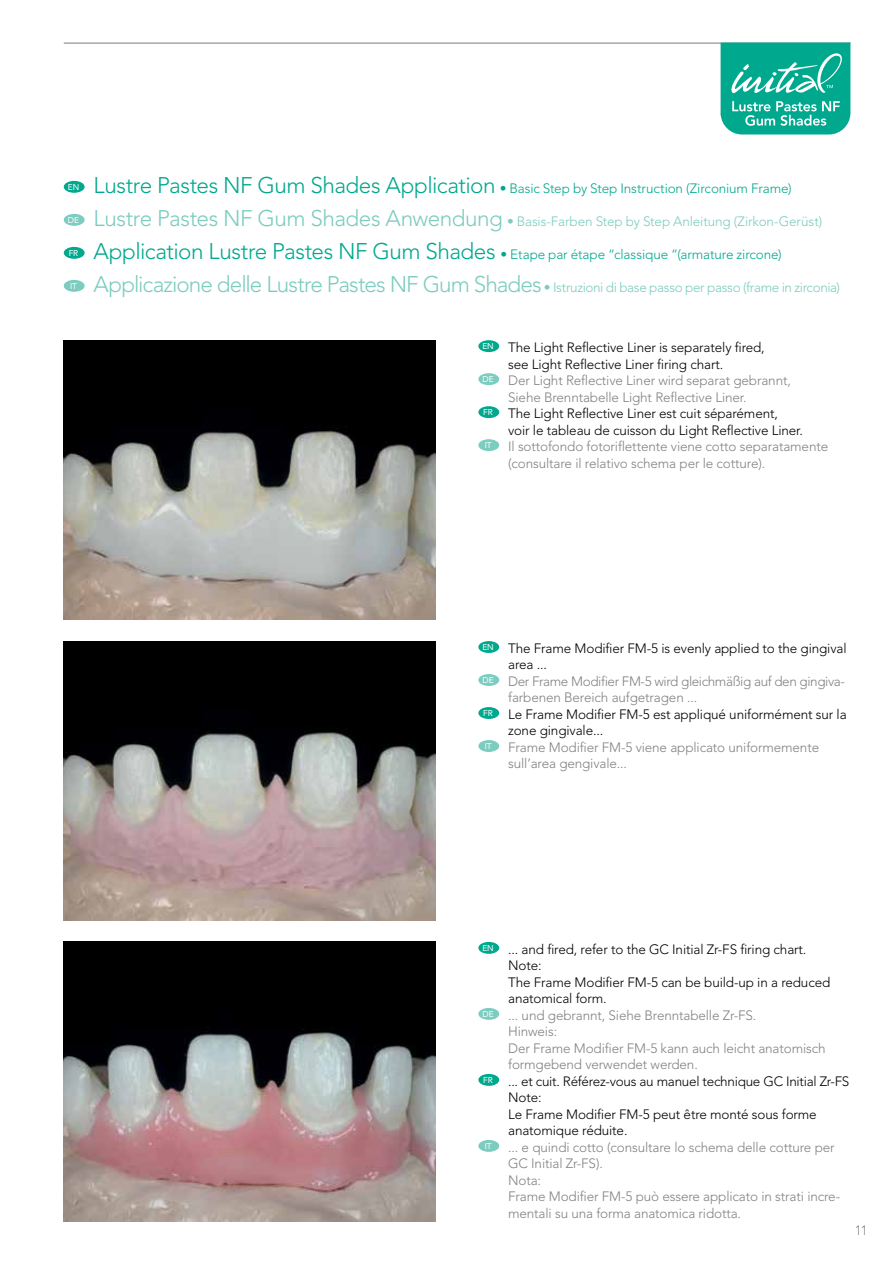
<style>
.page{position:relative;width:893px;height:1263px;background:#fff}
.page>*{position:absolute;margin:0;border:0;box-sizing:border-box;transform-origin:0 0}
.t1{font:300 13.5px "Avenir LT Std";letter-spacing:-.01em;color:#808285}
.t2{font:300 13.5px "Avenir LT Std";letter-spacing:-.01em;color:#000}
.t3{font:300 13.5px "Avenir LT Std";letter-spacing:-.02em;color:#7cccbf}
.t4{font:300 13.5px "Avenir LT Std";letter-spacing:-.01em;color:#00a88e}
.t5{font:300 13.5px "Avenir LT Std";letter-spacing:-.03em;color:#808285}
.t6{font:8.4px "Avenir LT Std";letter-spacing:-.01em;color:#fff}
.s1{font-size:22.5px}
</style>
<div class="page">
<hr style="left:64px;top:43px;width:786px;height:1px;background:#808285">
<svg style="left:721px;top:43px;width:129px;height:91px;background:#27b59f"></svg>
<img style="left:64px;top:340px;width:372px;height:280px">
<div style="left:478px;top:340px;width:21px;height:12px;background:#00a88e;border-radius:50%"></div>
<div style="left:478px;top:373px;width:21px;height:12px;background:#7cccbf;border-radius:50%"></div>
<div style="left:478px;top:406px;width:21px;height:12px;background:#00a88e;border-radius:50%"></div>
<div style="left:478px;top:439px;width:21px;height:12px;background:#7cccbf;border-radius:50%"></div>
<img style="left:64px;top:942px;width:372px;height:279px">
<div style="left:478px;top:641px;width:21px;height:12px;background:#00a88e;border-radius:50%"></div>
<div style="left:478px;top:674px;width:21px;height:12px;background:#7cccbf;border-radius:50%"></div>
<div style="left:478px;top:707px;width:21px;height:12px;background:#00a88e;border-radius:50%"></div>
<div style="left:478px;top:740px;width:21px;height:12px;background:#7cccbf;border-radius:50%"></div>
<img style="left:64px;top:641px;width:372px;height:280px">
<div style="left:478px;top:942px;width:21px;height:12px;background:#00a88e;border-radius:50%"></div>
<div style="left:478px;top:1008px;width:21px;height:12px;background:#7cccbf;border-radius:50%"></div>
<div style="left:478px;top:1074px;width:21px;height:12px;background:#00a88e;border-radius:50%"></div>
<div style="left:478px;top:1140px;width:21px;height:12px;background:#7cccbf;border-radius:50%"></div>
<div style="left:64px;top:181px;width:21px;height:12px;background:#00a88e;border-radius:50%"></div>
<div style="left:64px;top:214px;width:21px;height:12px;background:#7cccbf;border-radius:50%"></div>
<div style="left:64px;top:247px;width:21px;height:12px;background:#00a88e;border-radius:50%"></div>
<div style="left:64px;top:280px;width:21px;height:12px;background:#7cccbf;border-radius:50%"></div>
<p class="t6" style="left:68px;top:182px;width:13px">EN</p>
<p class="t4" style="left:94px;top:180px;width:700px"><span class="s1">Lustre Pastes NF Gum Shades Application</span> • Basic Step by Step Instruction (Zirconium Frame)</p>
<p class="t6" style="left:68px;top:215px;width:13px">DE</p>
<p class="t3" style="left:94px;top:213px;width:730px"><span class="s1">Lustre Pastes NF Gum Shades Anwendung</span> • Basis-Farben Step by Step Anleitung (Zirkon-Gerüst)</p>
<p class="t6" style="left:69px;top:248px;width:11px">FR</p>
<p class="t4" style="left:94px;top:246px;width:690px"><span class="s1">Application Lustre Pastes NF Gum Shades</span> • Etape par étape “classique “(armature zircone)</p>
<p class="t6" style="left:70px;top:281px;width:8px">IT</p>
<p class="t3" style="left:94px;top:279px;width:748px"><span class="s1">Applicazione delle Lustre Pastes NF Gum Shades</span> • Istruzioni di base passo per passo (frame in zirconia)</p>
<p class="t2" style="left:482px;top:339px;width:284px"><sup>EN</sup> The Light Reflective Liner is separately fired,</p>
<p class="t2" style="left:508px;top:356px;width:217px">see Light Reflective Liner firing chart.</p>
<p class="t1" style="left:483px;top:372px;width:310px"><sup>DE</sup> Der Light Reflective Liner wird separat gebrannt,</p>
<p class="t1" style="left:508px;top:389px;width:240px">Siehe Brenntabelle Light Reflective Liner.</p>
<p class="t2" style="left:483px;top:405px;width:296px"><sup>FR</sup> The Light Reflective Liner est cuit séparément,</p>
<p class="t2" style="left:508px;top:422px;width:296px">voir le tableau de cuisson du Light Reflective Liner.</p>
<p class="t1" style="left:485px;top:438px;width:345px"><sup>IT</sup> Il sottofondo fotoriflettente viene cotto separatamente</p>
<p class="t1" style="left:508px;top:455px;width:259px">(consultare il relativo schema per le cotture).</p>
<p class="t2" style="left:482px;top:640px;width:366px"><sup>EN</sup> The Frame Modifier FM-5 is evenly applied to the gingival</p>
<p class="t2" style="left:508px;top:657px;width:40px">area ...</p>
<p class="t5" style="left:483px;top:673px;width:363px"><sup>DE</sup> Der Frame Modifier FM-5 wird gleichmäßig auf den gingiva-</p>
<p class="t1" style="left:508px;top:690px;width:191px">farbenen Bereich aufgetragen ...</p>
<p class="t2" style="left:483px;top:706px;width:365px"><sup>FR</sup> Le Frame Modifier FM-5 est appliqué uniformément sur la</p>
<p class="t2" style="left:508px;top:723px;width:97px">zone gingivale...</p>
<p class="t1" style="left:485px;top:739px;width:336px"><sup>IT</sup> Frame Modifier FM-5 viene applicato uniformemente</p>
<p class="t1" style="left:508px;top:756px;width:120px">sull’area gengivale...</p>
<p class="t2" style="left:482px;top:941px;width:326px"><sup>EN</sup> ... and fired, refer to the GC Initial Zr-FS firing chart.</p>
<p class="t2" style="left:508px;top:958px;width:35px">Note:</p>
<p class="t2" style="left:508px;top:974px;width:324px">The Frame Modifier FM-5 can be build-up in a reduced</p>
<p class="t2" style="left:508px;top:991px;width:100px">anatomical form.</p>
<p class="t1" style="left:483px;top:1007px;width:275px"><sup>DE</sup> ... und gebrannt, Siehe Brenntabelle Zr-FS.</p>
<p class="t1" style="left:508px;top:1024px;width:51px">Hinweis:</p>
<p class="t1" style="left:508px;top:1040px;width:319px">Der Frame Modifier FM-5 kann auch leicht anatomisch</p>
<p class="t1" style="left:508px;top:1057px;width:191px">formgebend verwendet werden.</p>
<p class="t2" style="left:483px;top:1073px;width:368px"><sup>FR</sup> ... et cuit. Référez-vous au manuel technique GC Initial Zr-FS</p>
<p class="t2" style="left:508px;top:1090px;width:35px">Note:</p>
<p class="t2" style="left:508px;top:1106px;width:310px">Le Frame Modifier FM-5 peut être monté sous forme</p>
<p class="t2" style="left:508px;top:1123px;width:121px">anatomique réduite.</p>
<p class="t1" style="left:485px;top:1139px;width:351px"><sup>IT</sup> ... e quindi cotto (consultare lo schema delle cotture per</p>
<p class="t1" style="left:508px;top:1156px;width:96px">GC Initial Zr-FS).</p>
<p class="t1" style="left:508px;top:1172px;width:34px">Nota:</p>
<p class="t1" style="left:508px;top:1189px;width:333px">Frame Modifier FM-5 può essere applicato in strati incre-</p>
<p class="t1" style="left:508px;top:1205px;width:234px">mentali su una forma anatomica ridotta.</p>
<p class="t1" style="left:855px;top:1222px;width:14px">11</p>
</div>
